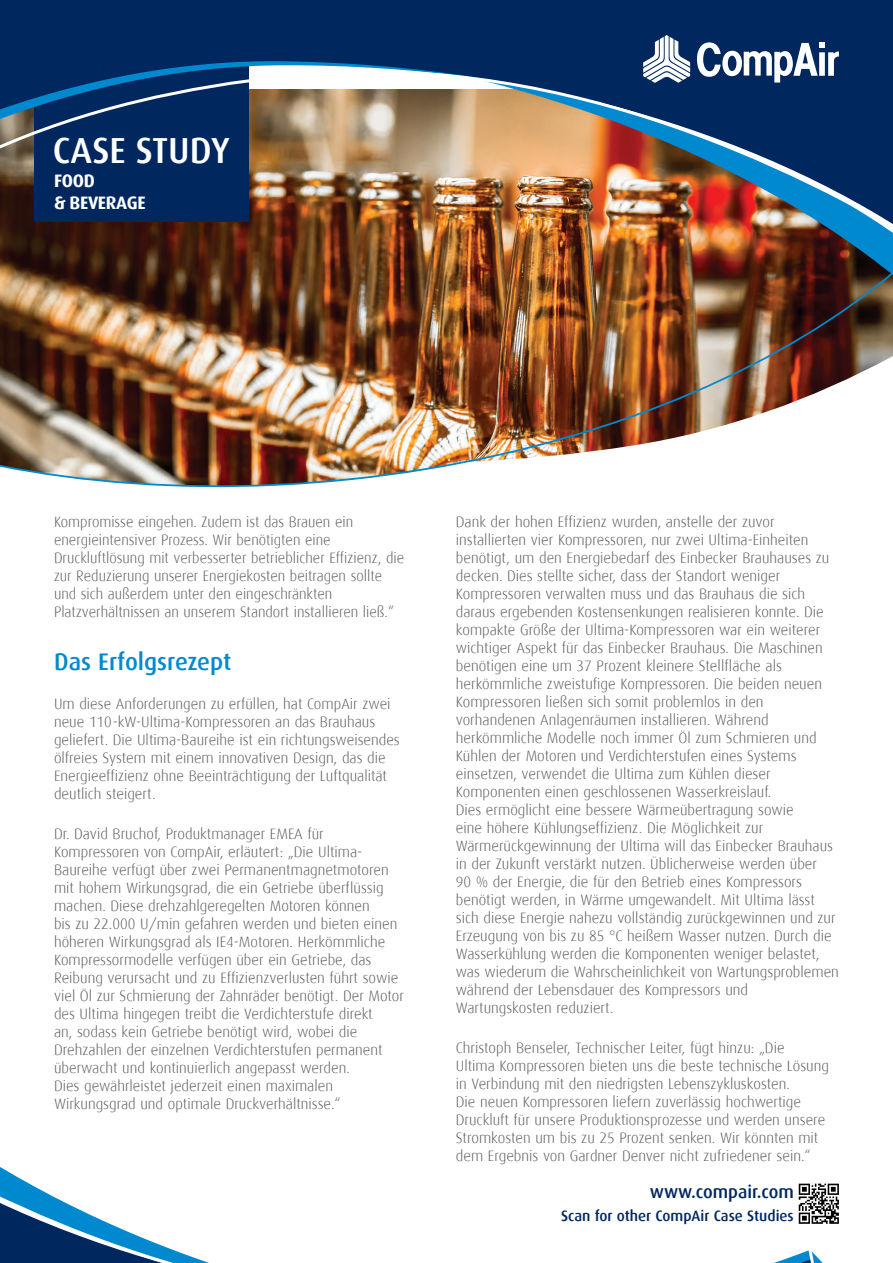
<style>
.page{position:relative;width:893px;height:1263px;background:#fff}
.page>*{position:absolute;margin:0;border:0;box-sizing:border-box;transform-origin:0 0}
.t1{font:500 36.15px "Dax";color:#fff}
.t2{font:500 24px "Dax";color:#0089cf}
.t3{font:500 18px "Dax";color:#00285f}
.t4{font:700 18px/21.6px "Dax";letter-spacing:-.015em;color:#fff}
.t5{font:300 15px/18px "Dax";color:#57585a}
.t6{font:500 15px "Dax";color:#00285f}
</style>
<div class="page">
<svg style="left:0;top:1167px;width:823px;height:96px"></svg>
<svg style="left:797px;top:1182px;width:42px;height:43px"></svg>
<svg style="left:799px;top:1184px;width:40px;height:40px"></svg>
<div style="left:470px;top:1175px;width:324px;height:68px;background:#fff"></div>
<img style="left:0;top:289px;width:893px;height:199px">
<img style="left:0;top:263px;width:893px;height:26px">
<img style="left:0;top:0;width:893px;height:263px">
<svg style="left:697px;top:42px;width:142px;height:41px"></svg>
<svg style="left:643px;top:35px;width:47px;height:48px"></svg>
<p class="t1" style="left:53px;top:131px;width:178px">CASE STUDY</p>
<p class="t4" style="left:54px;top:170px;width:93px">FOOD<br>&amp; BEVERAGE</p>
<p class="t5" style="left:54px;top:513px;width:352px">Kompromisse eingehen. Zudem ist das Brauen ein energieintensiver Prozess. Wir benötigten eine Druckluftlösung mit verbesserter betrieblicher Effizienz, die zur Reduzierung unserer Energiekosten beitragen sollte und sich außerdem unter den eingeschränkten Platzverhältnissen an unserem Standort installieren ließ.“</p>
<p class="t2" style="left:54px;top:648px;width:179px">Das Erfolgsrezept</p>
<p class="t5" style="left:54px;top:695px;width:347px">Um diese Anforderungen zu erfüllen, hat CompAir zwei neue 110-kW-Ultima-Kompressoren an das Brauhaus geliefert. Die Ultima-Baureihe ist ein richtungsweisendes ölfreies System mit einem innovativen Design, das die Energieeffizienz ohne Beeinträchtigung der Luftqualität deutlich steigert.</p>
<p class="t5" style="left:54px;top:825px;width:352px">Dr. David Bruchof, Produktmanager EMEA für Kompressoren von CompAir, erläutert: „Die Ultima-Baureihe verfügt über zwei Permanentmagnetmotoren mit hohem Wirkungsgrad, die ein Getriebe überflüssig machen. Diese drehzahlgeregelten Motoren können<br>bis zu 22.000 U/min gefahren werden und bieten einen höheren Wirkungsgrad als IE4-Motoren. Herkömmliche Kompressormodelle verfügen über ein Getriebe, das Reibung verursacht und zu Effizienzverlusten führt sowie viel Öl zur Schmierung der Zahnräder benötigt. Der Motor des Ultima hingegen treibt die Verdichterstufe direkt<br>an, sodass kein Getriebe benötigt wird, wobei die Drehzahlen der einzelnen Verdichterstufen permanent überwacht und kontinuierlich angepasst werden.<br>Dies gewährleistet jederzeit einen maximalen Wirkungsgrad und optimale Druckverhältnisse.“</p>
<p class="t5" style="left:456px;top:513px;width:385px">Dank der hohen Effizienz wurden, anstelle der zuvor installierten vier Kompressoren, nur zwei Ultima-Einheiten benötigt, um den Energiebedarf des Einbecker Brauhauses zu decken. Dies stellte sicher, dass der Standort weniger Kompressoren verwalten muss und das Brauhaus die sich daraus ergebenden Kostensenkungen realisieren konnte. Die kompakte Größe der Ultima-Kompressoren war ein weiterer wichtiger Aspekt für das Einbecker Brauhaus. Die Maschinen benötigen eine um 37 Prozent kleinere Stellfläche als herkömmliche zweistufige Kompressoren. Die beiden neuen Kompressoren ließen sich somit problemlos in den vorhandenen Anlagenräumen installieren. Während herkömmliche Modelle noch immer Öl zum Schmieren und Kühlen der Motoren und Verdichterstufen eines Systems einsetzen, verwendet die Ultima zum Kühlen dieser Komponenten einen geschlossenen Wasserkreislauf.<br>Dies ermöglicht eine bessere Wärmeübertragung sowie<br>eine höhere Kühlungseffizienz. Die Möglichkeit zur Wärmerückgewinnung der Ultima will das Einbecker Brauhaus in der Zukunft verstärkt nutzen. Üblicherweise werden über<br>90 % der Energie, die für den Betrieb eines Kompressors benötigt werden, in Wärme umgewandelt. Mit Ultima lässt sich diese Energie nahezu vollständig zurückgewinnen und zur Erzeugung von bis zu 85 °C heißem Wasser nutzen. Durch die Wasserkühlung werden die Komponenten weniger belastet, was wiederum die Wahrscheinlichkeit von Wartungsproblemen während der Lebensdauer des Kompressors und Wartungskosten reduziert.</p>
<p class="t5" style="left:456px;top:1039px;width:375px">Christoph Benseler, Technischer Leiter, fügt hinzu: „Die<br>Ultima Kompressoren bieten uns die beste technische Lösung in Verbindung mit den niedrigsten Lebenszykluskosten.<br>Die neuen Kompressoren liefern zuverlässig hochwertige Druckluft für unsere Produktionsprozesse und werden unsere Stromkosten um bis zu 25 Prozent senken. Wir könnten mit dem Ergebnis von Gardner Denver nicht zufriedener sein.“</p>
<p class="t3" style="left:650px;top:1182px;width:145px">www.compair.com</p>
<p class="t6" style="left:561px;top:1207px;width:234px">Scan for other CompAir Case Studies</p>
</div>
